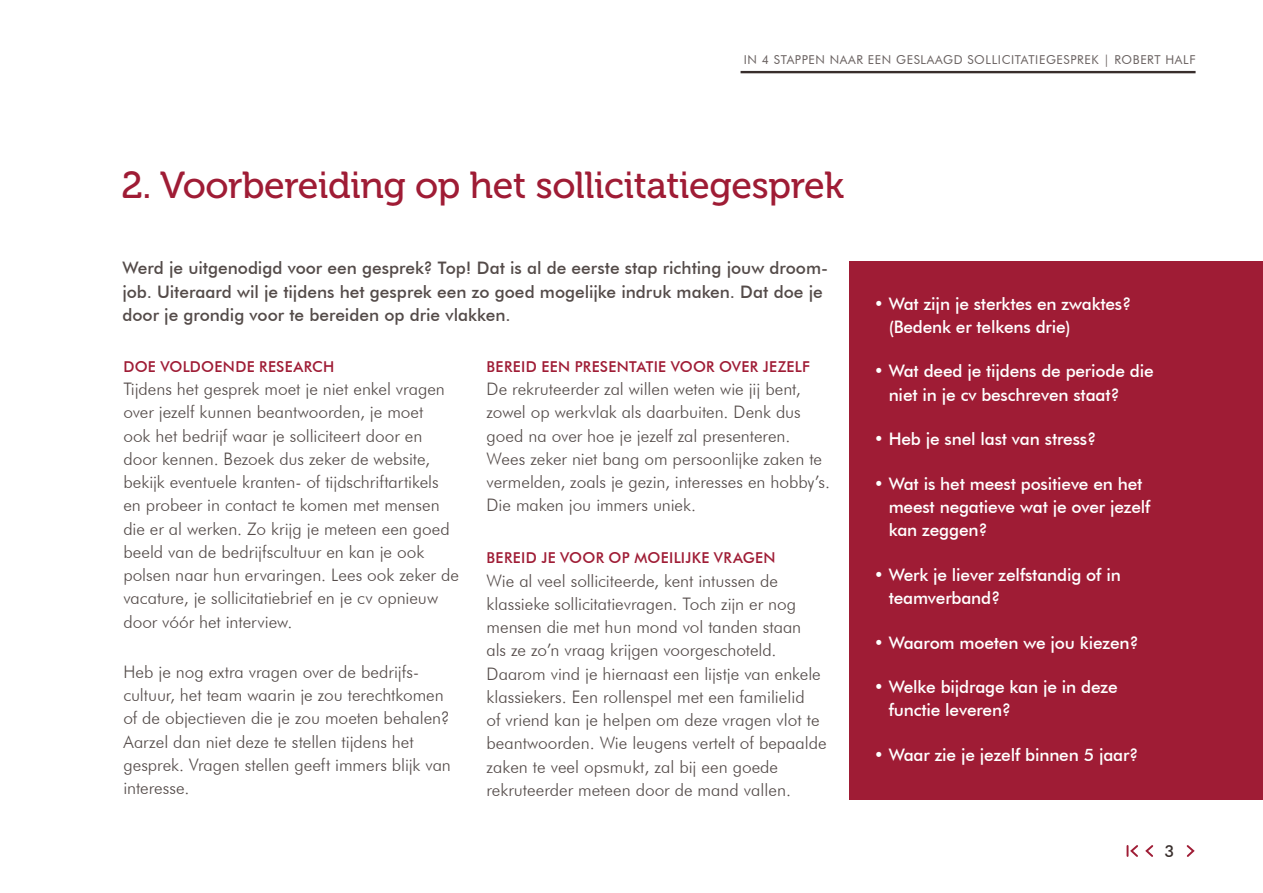
<style>
.page{position:relative;width:1263px;height:893px;background:#fff}
.page>*{position:absolute;margin:0;border:0;box-sizing:border-box;transform-origin:0 0}
.t1{font:37.5px "Museo 500";letter-spacing:-.01em;color:#9f1c35}
.t2{font:300 17.25px/23.2px "Futura BT";color:#544b49}
.t3{font:500 17.25px/23.2px "Futura BT";letter-spacing:-.01em;color:#fff}
.t4{font:500 17.25px/23.2px "Futura BT";color:#544b49}
.t5{font:500 16.5px "Futura BT";color:#382e2c}
.t6{font:500 15px "Futura BT";letter-spacing:.02em;color:#9f1c35}
.t7{font:12.3px "Futura BT";letter-spacing:.05em;color:#6a6261}
</style>
<div class="page">
<hr style="left:740px;top:71px;width:455px;height:2px;background:#382e2c">
<svg style="left:1126px;top:845px;width:69px;height:12px"></svg>
<div style="left:850px;top:261px;width:413px;height:538px;background:#9f1c35"></div>
<p class="t7" style="left:744px;top:52px;width:453px">IN 4 STAPPEN NAAR EEN GESLAAGD SOLLICITATIEGESPREK | ROBERT HALF</p>
<h1 class="t1" style="left:122px;top:165px;width:724px">2. Voorbereiding op het sollicitatiegesprek</h1>
<p class="t4" style="left:122px;top:256px;width:707px">Werd je uitgenodigd voor een gesprek? Top! Dat is al de eerste stap richting jouw droom&shy;job. Uiteraard wil je tijdens het gesprek een zo goed mogelijke indruk maken. Dat doe je door je grondig voor te bereiden op drie vlakken.</p>
<p class="t6" style="left:123px;top:357px;width:213px">DOE VOLDOENDE RESEARCH</p>
<p class="t2" style="left:123px;top:377px;width:337px">Tijdens het gesprek moet je niet enkel vragen over jezelf kunnen beantwoorden, je moet<br>ook het bedrijf waar je solliciteert door en door kennen. Bezoek dus zeker de website, bekijk eventuele kranten- of tijdschriftartikels en probeer in contact te komen met mensen die er al werken. Zo krijg je meteen een goed beeld van de bedrijfscultuur en kan je ook polsen naar hun ervaringen. Lees ook zeker de vacature, je sollicitatiebrief en je cv opnieuw door vóór het interview.</p>
<p class="t2" style="left:123px;top:660px;width:329px">Heb je nog extra vragen over de bedrijfs&shy;cultuur, het team waarin je zou terechtkomen of de objectieven die je zou moeten behalen?<br>Aarzel dan niet deze te stellen tijdens het gesprek. Vragen stellen geeft immers blijk van interesse.</p>
<p class="t6" style="left:486px;top:357px;width:325px">BEREID EEN PRESENTATIE VOOR OVER JEZELF</p>
<p class="t2" style="left:486px;top:377px;width:345px">De rekruteerder zal willen weten wie jij bent, zowel op werkvlak als daarbuiten. Denk dus goed na over hoe je jezelf zal presenteren.<br>Wees zeker niet bang om persoonlijke zaken te vermelden, zoals je gezin, interesses en hobby’s.<br>Die maken jou immers uniek.</p>
<p class="t6" style="left:486px;top:549px;width:291px">BEREID JE VOOR OP MOEILIJKE VRAGEN</p>
<p class="t2" style="left:486px;top:569px;width:342px">Wie al veel solliciteerde, kent intussen de klassieke sollicitatievragen. Toch zijn er nog mensen die met hun mond vol tanden staan<br>als ze zo’n vraag krijgen voorgeschoteld.<br>Daarom vind je hiernaast een lijstje van enkele klassiekers. Een rollenspel met een familielid<br>of vriend kan je helpen om deze vragen vlot te beantwoorden. Wie leugens vertelt of bepaalde zaken te veel opsmukt, zal bij een goede rekruteerder meteen door de mand vallen.</p>
<p class="t3" style="left:889px;top:292px;width:244px;text-indent:-15px">• Wat zijn je sterktes en zwaktes? (Bedenk er telkens drie)</p>
<p class="t3" style="left:889px;top:360px;width:266px;text-indent:-15px">• Wat deed je tijdens de periode die niet in je cv beschreven staat?</p>
<p class="t3" style="left:874px;top:427px;width:224px">• Heb je snel last van stress?</p>
<p class="t3" style="left:889px;top:472px;width:263px;text-indent:-15px">• Wat is het meest positieve en het meest negatieve wat je over jezelf kan zeggen?</p>
<p class="t3" style="left:889px;top:563px;width:234px;text-indent:-15px">• Werk je liever zelfstandig of in teamverband?</p>
<p class="t3" style="left:874px;top:631px;width:267px">• Waarom moeten we jou kiezen?</p>
<p class="t3" style="left:889px;top:675px;width:231px;text-indent:-15px">• Welke bijdrage kan je in deze functie leveren?</p>
<p class="t3" style="left:874px;top:743px;width:266px">• Waar zie je jezelf binnen 5 jaar?</p>
<p class="t5" style="left:1164px;top:841px;width:11px">3</p>
</div>
